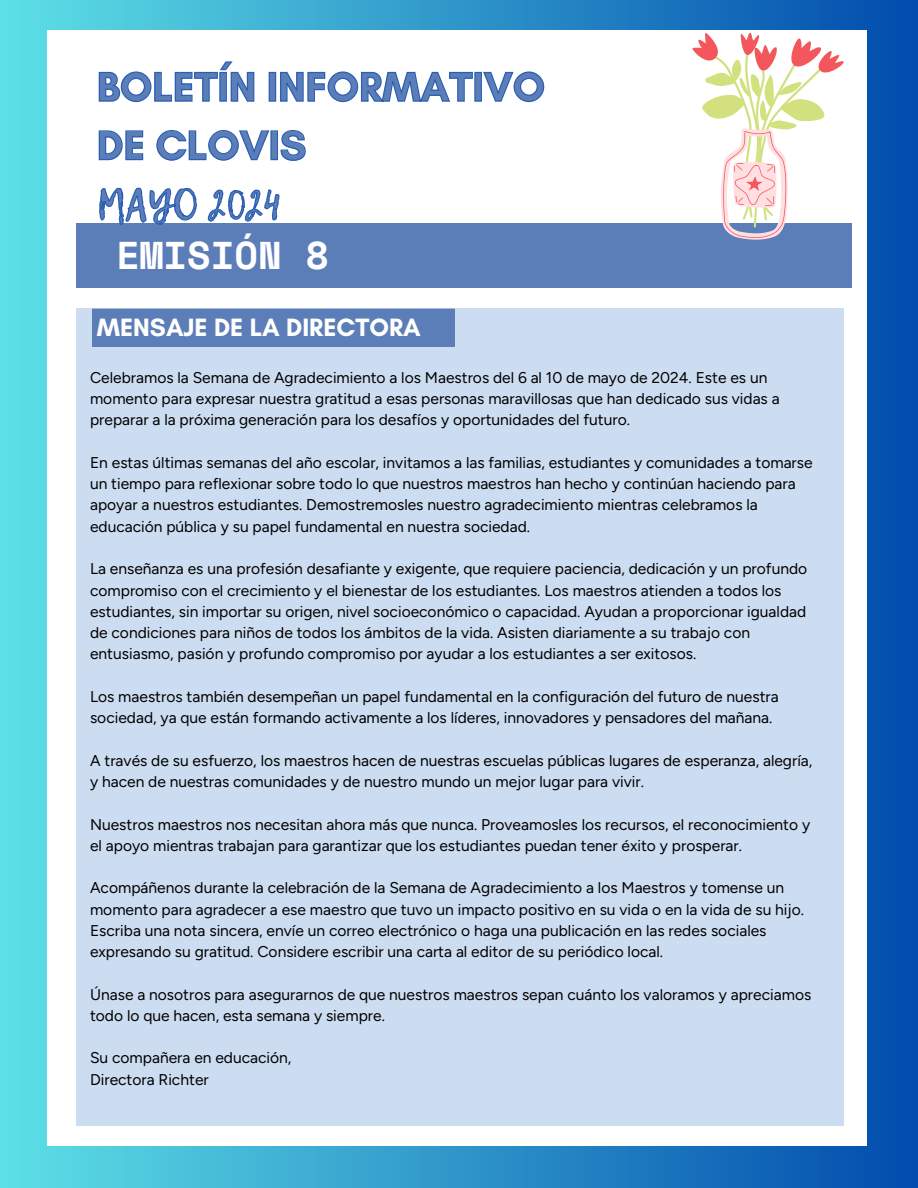
<style>
.page{position:relative;width:918px;height:1188px;background:#fff}
.page>*{position:absolute;margin:0;border:0;box-sizing:border-box;transform-origin:0 0}
.t1{font:700 42px/58.5px "Glacial Indifference";color:#5c7eb8}
.t2{font:42px "Lemon Tuesday";color:#5c7eb8}
.t3{font:700 38.55px "Space Mono";color:#fff}
.t4{font:700 25.5px "Glacial Indifference";color:#fff}
.t5{font:15.6px/21.3px "Figtree";color:#000}
</style>
<div class="page">
<div style="left:0;top:0;width:918px;height:1188px;background:linear-gradient(to right,#5de0e6,#014bad)"></div>
<div style="left:47px;top:30px;width:820px;height:1116px;background:#fff"></div>
<div style="left:77px;top:309px;width:767px;height:817px;background:#ccdcf1"></div>
<div style="left:92px;top:309px;width:363px;height:38px;background:#5c7eb8"></div>
<div style="left:77px;top:223px;width:775px;height:65px;background:#5c7eb8"></div>
<svg style="left:692px;top:32px;width:152px;height:208px"></svg>
<svg style="left:98px;top:61px;width:447px;height:42px"></svg>
<svg style="left:98px;top:130px;width:208px;height:31px"></svg>
<svg style="left:99px;top:187px;width:181px;height:38px"></svg>
<h1 class="t1" style="left:97px;top:57px;width:450px">BOLETÍN INFORMATIVO<br>DE CLOVIS</h1>
<h1 class="t2" style="left:97px;top:173px;width:186px">MAYO 2024</h1>
<p class="t3" style="left:116px;top:226px;width:214px">EMISIÓN 8</p>
<h1 class="t4" style="left:97px;top:312px;width:325px">MENSAJE DE LA DIRECTORA</h1>
<h3 class="t5" style="left:90px;top:367px;width:691px">Celebramos la Semana de Agradecimiento a los Maestros del 6 al 10 de mayo de 2024. Este es un momento para expresar nuestra gratitud a esas personas maravillosas que han dedicado sus vidas a preparar a la próxima generación para los desafíos y oportunidades del futuro.</h3>
<p class="t5" style="left:90px;top:452px;width:724px">En estas últimas semanas del año escolar, invitamos a las familias, estudiantes y comunidades a tomarse un tiempo para reflexionar sobre todo lo que nuestros maestros han hecho y continúan haciendo para apoyar a nuestros estudiantes. Demostremosles nuestro agradecimiento mientras celebramos la educación pública y su papel fundamental en nuestra sociedad.</p>
<p class="t5" style="left:90px;top:558px;width:719px">La enseñanza es una profesión desafiante y exigente, que requiere paciencia, dedicación y un profundo compromiso con el crecimiento y el bienestar de los estudiantes. Los maestros atienden a todos los estudiantes, sin importar su origen, nivel socioeconómico o capacidad. Ayudan a proporcionar igualdad de condiciones para niños de todos los ámbitos de la vida. Asisten diariamente a su trabajo con entusiasmo, pasión y profundo compromiso por ayudar a los estudiantes a ser exitosos.</p>
<p class="t5" style="left:90px;top:686px;width:690px">Los maestros también desempeñan un papel fundamental en la configuración del futuro de nuestra sociedad, ya que están formando activamente a los líderes, innovadores y pensadores del mañana.</p>
<p class="t5" style="left:90px;top:750px;width:724px">A través de su esfuerzo, los maestros hacen de nuestras escuelas públicas lugares de esperanza, alegría, y hacen de nuestras comunidades y de nuestro mundo un mejor lugar para vivir.</p>
<p class="t5" style="left:90px;top:813px;width:722px">Nuestros maestros nos necesitan ahora más que nunca. Proveamosles los recursos, el reconocimiento y el apoyo mientras trabajan para garantizar que los estudiantes puedan tener éxito y prosperar.</p>
<p class="t5" style="left:90px;top:877px;width:716px">Acompáñenos durante la celebración de la Semana de Agradecimiento a los Maestros y tomense un momento para agradecer a ese maestro que tuvo un impacto positivo en su vida o en la vida de su hijo.<br>Escriba una nota sincera, envíe un correo electrónico o haga una publicación en las redes sociales expresando su gratitud. Considere escribir una carta al editor de su periódico local.</p>
<p class="t5" style="left:90px;top:984px;width:723px">Únase a nosotros para asegurarnos de que nuestros maestros sepan cuánto los valoramos y apreciamos todo lo que hacen, esta semana y siempre.</p>
<p class="t5" style="left:90px;top:1047px;width:203px">Su compañera en educación,</p>
<p class="t5" style="left:90px;top:1069px;width:120px">Directora Richter</p>
</div>
